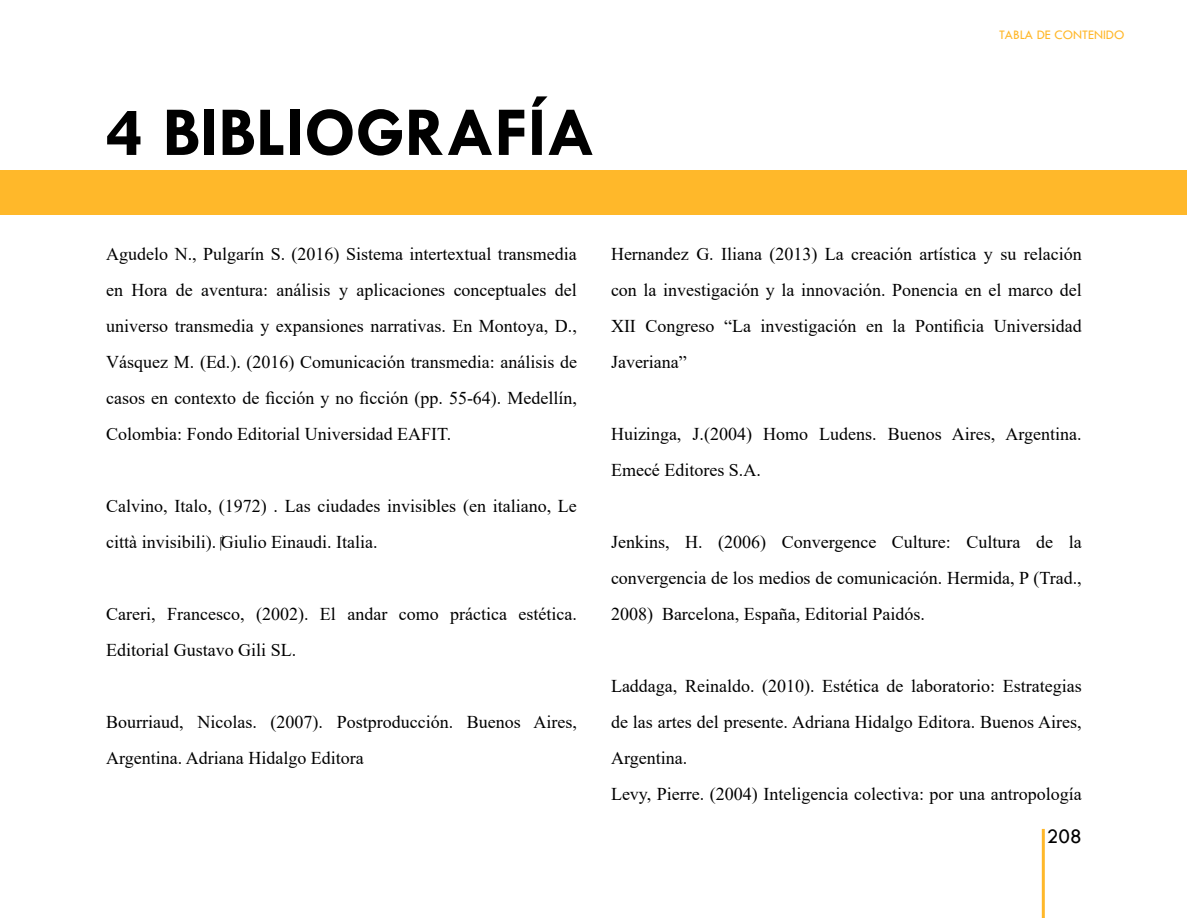
<style>
.page{position:relative;width:1188px;height:918px;background:#fff}
.page>*{position:absolute;margin:0;border:0;box-sizing:border-box;transform-origin:0 0}
.BIBLIOGRAFÍA{font:700 70.5px "Tw Cen";color:#000}
.t1{font:21px "Tw Cen";color:#000}
.PÁRRAFO{font:18px/36px "Times New Roman";color:#000;text-align:justify}
.t2{font:13.5px "Tw Cen";color:#ffb82a}
</style>
<div class="page">
<div style="left:1042px;top:829px;width:3px;height:89px;border:2px solid #ffb82a"></div>
<div style="left:1px;top:170px;width:1186px;height:45px;background:#ffb82a"></div>
<p class="BIBLIOGRAFÍA" style="left:106px;top:90px;width:490px">4 BIBLIOGRAFÍA</p>
<p class="t2" style="left:999px;top:26px;width:127px">TABLA DE CONTENIDO</p>
<p class="PÁRRAFO" style="left:106px;top:236px;width:472px">Agudelo N., Pulgarín S. (2016) Sistema intertextual transmedia en Hora de aventura: análisis y aplicaciones conceptuales del universo transmedia y expansiones narrativas. En Montoya, D., Vásquez M. (Ed.). (2016) Comunicación transmedia: análisis de casos en contexto de ficción y no ficción (pp. 55-64). Medellín, Colombia: Fondo Editorial Universidad EAFIT.</p>
<p class="PÁRRAFO" style="left:106px;top:488px;width:472px">Calvino, Italo, (1972) . Las ciudades invisibles (en italiano, Le città invisibili). Giulio Einaudi. Italia.</p>
<p class="PÁRRAFO" style="left:106px;top:596px;width:472px">Careri, Francesco, (2002). El andar como práctica estética.<br>Editorial Gustavo Gili SL.</p>
<p class="PÁRRAFO" style="left:106px;top:704px;width:472px">Bourriaud, Nicolas. (2007). Postproducción. Buenos Aires,<br>Argentina. Adriana Hidalgo Editora</p>
<p class="PÁRRAFO" style="left:611px;top:236px;width:472px">Hernandez G. Iliana (2013) La creación artística y su relación con la investigación y la innovación. Ponencia en el marco del XII Congreso “La investigación en la Pontificia Universidad Javeriana”</p>
<p class="PÁRRAFO" style="left:611px;top:416px;width:472px">Huizinga, J.(2004) Homo Ludens. Buenos Aires, Argentina.<br>Emecé Editores S.A.</p>
<p class="PÁRRAFO" style="left:611px;top:524px;width:472px">Jenkins, H. (2006) Convergence Culture: Cultura de la convergencia de los medios de comunicación. Hermida, P (Trad., 2008) Barcelona, España, Editorial Paidós.</p>
<p class="PÁRRAFO" style="left:611px;top:668px;width:472px">Laddaga, Reinaldo. (2010). Estética de laboratorio: Estrategias de las artes del presente. Adriana Hidalgo Editora. Buenos Aires, Argentina.</p>
<p class="PÁRRAFO" style="left:611px;top:776px;width:472px">Levy, Pierre. (2004) Inteligencia colectiva: por una antropología</p>
<p class="t1" style="left:1047px;top:824px;width:36px">208</p>
</div>
